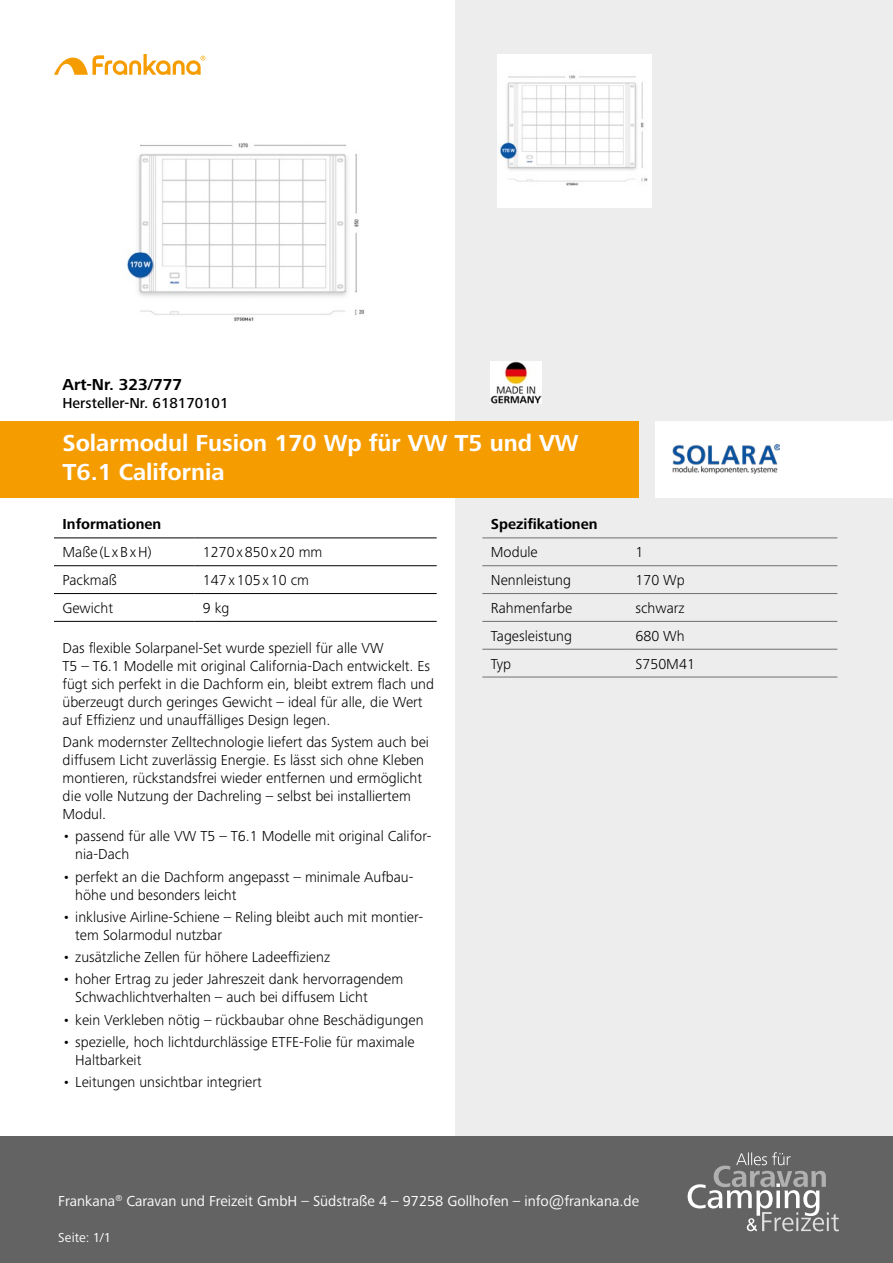
<style>
.page{position:relative;width:893px;height:1263px;background:#fff}
.page>*{position:absolute;margin:0;border:0;box-sizing:border-box;transform-origin:0 0}
.t1{font:700 24px/28.8px "Frutiger Next Pro";color:#fff}
.t2{font:700 16.5px "Frutiger Next Pro";color:#000}
.t3{font:300 15px/18px "Frutiger Next Pro";color:#000}
.t4{font:15px "Frutiger Next Pro";color:#fff}
.t5{font:700 15px "Frutiger Next Pro";color:#000}
.t6{font:500 15px "Frutiger Next Pro";color:#000}
.t7{font:300 15px "Frutiger Next Pro";letter-spacing:.125em;color:#000}
.t8{font:13.5px "Frutiger Next Pro";letter-spacing:.01em;color:#fff}
</style>
<div class="page">
<div style="left:455px;top:0;width:438px;height:1263px;background:#ededed"></div>
<hr style="left:482px;top:538px;width:145px;height:1px;background:#706f6f">
<hr style="left:627px;top:538px;width:210px;height:1px;background:#706f6f">
<hr style="left:482px;top:565px;width:145px;height:1px;background:#706f6f">
<hr style="left:627px;top:565px;width:210px;height:1px;background:#706f6f">
<hr style="left:482px;top:593px;width:145px;height:1px;background:#706f6f">
<hr style="left:627px;top:593px;width:210px;height:1px;background:#706f6f">
<hr style="left:482px;top:621px;width:145px;height:1px;background:#706f6f">
<hr style="left:627px;top:621px;width:210px;height:1px;background:#706f6f">
<hr style="left:482px;top:649px;width:145px;height:1px;background:#706f6f">
<hr style="left:627px;top:649px;width:210px;height:1px;background:#706f6f">
<hr style="left:482px;top:677px;width:145px;height:1px;background:#706f6f">
<hr style="left:627px;top:677px;width:210px;height:1px;background:#706f6f">
<hr style="left:54px;top:565px;width:140px;height:1px;background:#000">
<hr style="left:194px;top:565px;width:243px;height:1px;background:#000">
<hr style="left:54px;top:593px;width:140px;height:1px;background:#000">
<hr style="left:194px;top:593px;width:243px;height:1px;background:#000">
<hr style="left:54px;top:621px;width:140px;height:1px;background:#000">
<hr style="left:194px;top:621px;width:243px;height:1px;background:#000">
<hr style="left:54px;top:538px;width:140px;height:1px;background:#000">
<hr style="left:194px;top:538px;width:243px;height:1px;background:#000">
<svg style="left:54px;top:54px;width:151px;height:21px"></svg>
<img style="left:127px;top:143px;width:237px;height:178px">
<div style="left:0;top:421px;width:638px;height:76px;background:#f59c00"></div>
<div style="left:655px;top:421px;width:238px;height:76px;background:#fff"></div>
<img style="left:672px;top:444px;width:107px;height:30px">
<img style="left:498px;top:54px;width:154px;height:154px">
<img style="left:491px;top:362px;width:51px;height:41px">
<div style="left:0;top:1136px;width:893px;height:127px;background:#646363"></div>
<svg style="left:688px;top:1152px;width:151px;height:79px"></svg>
<p class="t2" style="left:63px;top:375px;width:121px">Art-Nr. 323/777</p>
<p class="t6" style="left:63px;top:394px;width:167px">Hersteller-Nr. 618170101</p>
<h1 class="t1" style="left:63px;top:429px;width:518px">Solarmodul Fusion 170 Wp für VW T5 und VW<br>T6.1 California</h1>
<p class="t5" style="left:63px;top:516px;width:100px">Informationen</p>
<p class="t7" style="left:63px;top:544px;width:91px">Maße(LxBxH)</p>
<p class="t3" style="left:203px;top:543px;width:121px">1270x850x20 mm</p>
<p class="t3" style="left:63px;top:571px;width:56px">Packmaß</p>
<p class="t3" style="left:203px;top:571px;width:108px">147x105x10 cm</p>
<p class="t3" style="left:63px;top:599px;width:52px">Gewicht</p>
<p class="t3" style="left:203px;top:599px;width:28px">9 kg</p>
<p class="t3" style="left:63px;top:639px;width:373px">Das flexible Solarpanel-Set wurde speziell für alle VW<br>T5 – T6.1 Modelle mit original California-Dach entwickelt. Es fügt sich perfekt in die Dachform ein, bleibt extrem flach und überzeugt durch geringes Gewicht – ideal für alle, die Wert auf Effizienz und unauffälliges Design legen.</p>
<p class="t3" style="left:63px;top:733px;width:368px">Dank modernster Zelltechnologie liefert das System auch bei diffusem Licht zuverlässig Energie. Es lässt sich ohne Kleben montieren, rückstandsfrei wieder entfernen und ermöglicht die volle Nutzung der Dachreling – selbst bei installiertem Modul.</p>
<p class="t3" style="left:75px;top:827px;width:358px;text-indent:-13px">• passend für alle VW T5 – T6.1 Modelle mit original Califor&shy;nia-Dach</p>
<p class="t3" style="left:75px;top:867px;width:340px;text-indent:-13px">• perfekt an die Dachform angepasst – minimale Aufbau&shy;höhe und besonders leicht</p>
<p class="t3" style="left:75px;top:908px;width:350px;text-indent:-13px">• inklusive Airline-Schiene – Reling bleibt auch mit montier&shy;tem Solarmodul nutzbar</p>
<p class="t3" style="left:63px;top:948px;width:269px">• zusätzliche Zellen für höhere Ladeeffizienz</p>
<p class="t3" style="left:75px;top:970px;width:330px;text-indent:-13px">• hoher Ertrag zu jeder Jahreszeit dank hervorragendem<br>Schwachlichtverhalten – auch bei diffusem Licht</p>
<p class="t3" style="left:63px;top:1010px;width:363px">• kein Verkleben nötig – rückbaubar ohne Beschädigungen</p>
<p class="t3" style="left:75px;top:1033px;width:341px;text-indent:-13px">• spezielle, hoch lichtdurchlässige ETFE-Folie für maximale<br>Haltbarkeit</p>
<p class="t3" style="left:63px;top:1073px;width:201px">• Leitungen unsichtbar integriert</p>
<p class="t5" style="left:491px;top:516px;width:108px">Spezifikationen</p>
<p class="t3" style="left:491px;top:543px;width:48px">Module</p>
<p class="t3" style="left:635px;top:543px;width:9px">1</p>
<p class="t3" style="left:491px;top:571px;width:82px">Nennleistung</p>
<p class="t3" style="left:635px;top:571px;width:51px">170 Wp</p>
<p class="t3" style="left:491px;top:599px;width:83px">Rahmenfarbe</p>
<p class="t3" style="left:635px;top:599px;width:51px">schwarz</p>
<p class="t3" style="left:491px;top:627px;width:83px">Tagesleistung</p>
<p class="t3" style="left:635px;top:627px;width:51px">680 Wh</p>
<p class="t3" style="left:491px;top:654px;width:22px">Typ</p>
<p class="t3" style="left:635px;top:654px;width:61px">S750M41</p>
<p class="t4" style="left:58px;top:1192px;width:582px">Frankana<sup>®</sup> Caravan und Freizeit GmbH – Südstraße 4 – 97258 Gollhofen – info@frankana.de</p>
<p class="t8" style="left:58px;top:1230px;width:54px">Seite: 1/1</p>
</div>
